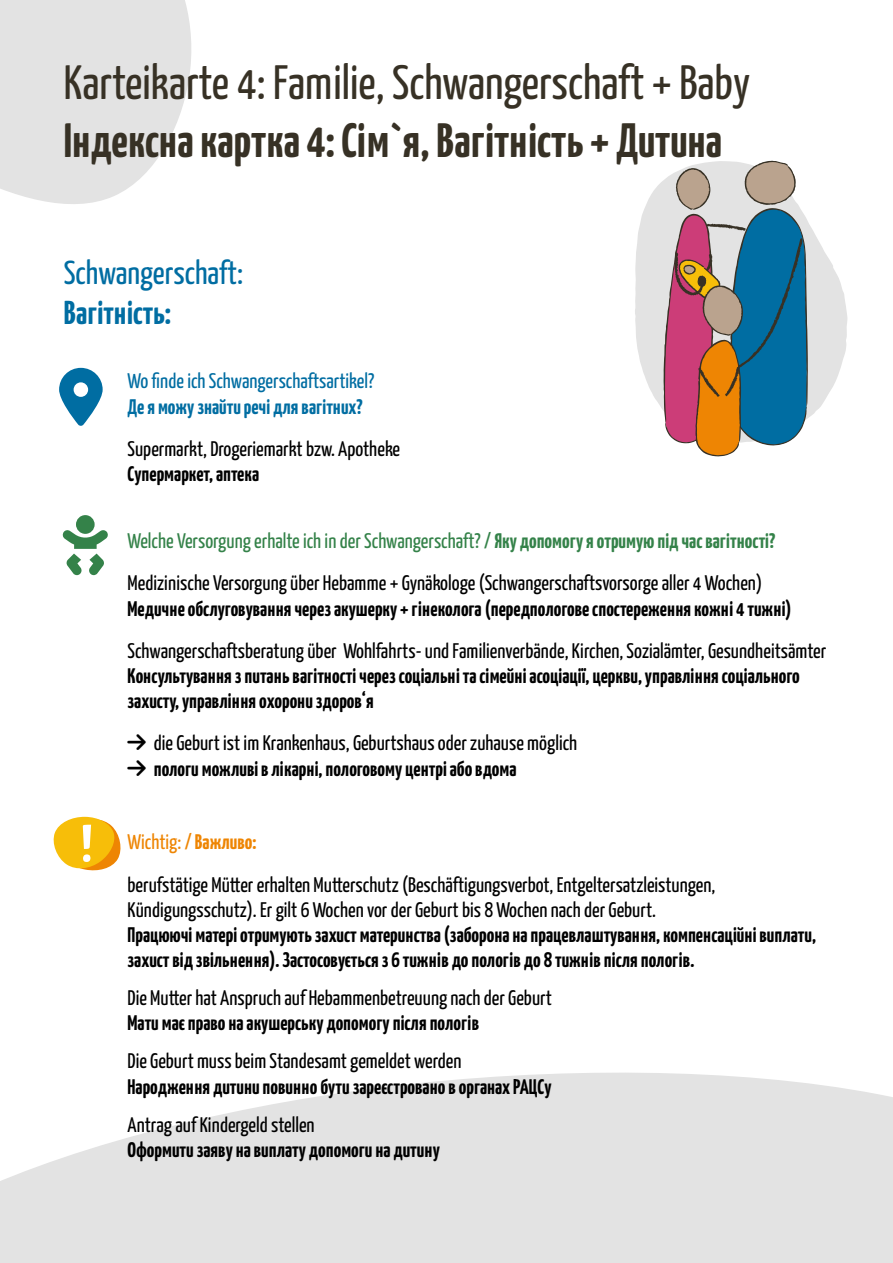
<style>
.page{position:relative;width:893px;height:1263px;background:#fff}
.page>*{position:absolute;margin:0;border:0;box-sizing:border-box;transform-origin:0 0}
.t1{font:58.05px "Font Awesome 6 Free Solid";color:#006da2}
.t2{font:700 52.2px "Yanone Kaffeesatz";color:#fff}
.t3{font:48px "Yanone Kaffeesatz";color:#373125}
.t4{font:700 48px "Yanone Kaffeesatz";color:#373125}
.t5{font:33px "Yanone Kaffeesatz";color:#006da2}
.t6{font:700 33px "Yanone Kaffeesatz";color:#006da2}
.t7{font:21px/42.2px "Yanone Kaffeesatz";color:#000}
.t8{font:700 21px/25.2px "Yanone Kaffeesatz";color:#000}
.t9{font:21px "Yanone Kaffeesatz";color:#006da2}
.t10{font:700 21px "Yanone Kaffeesatz";color:#006da2}
.s1{color:#348249}
.s2{font-weight:700;color:#348249}
.s3{color:#ee8503}
.s4{font-weight:700;color:#ee8503}
</style>
<div class="page">
<svg style="left:0;top:0;width:191px;height:204px;background:#e6e6e6"></svg>
<svg style="left:0;top:1072px;width:893px;height:191px;background:#e6e6e6"></svg>
<svg style="left:635px;top:182px;width:212px;height:236px;fill:#e3e3e3"></svg>
<svg style="left:662px;top:160px;width:146px;height:297px;background:#898a93"></svg>
<svg style="left:53px;top:817px;width:68px;height:54px"></svg>
<h3 class="t3" style="left:64px;top:48px;width:688px">Karteikarte 4: Familie, Schwangerschaft + Baby</h3>
<h3 class="t4" style="left:64px;top:106px;width:660px">Індексна картка 4: Сім`я, Вагітність + Дитина</h3>
<h3 class="t5" style="left:64px;top:249px;width:181px">Schwangerschaft:</h3>
<h3 class="t6" style="left:64px;top:289px;width:109px">Вагітність:</h3>
<h1 class="t1" style="left:59px;top:368px;width:45px">●□▼□■□▼</h1>
<h2 class="t2" style="left:81px;top:806px;width:12px">!</h2>
<p class="t9" style="left:128px;top:366px;width:248px">Wo finde ich Schwangerschaftsartikel?</p>
<p class="t10" style="left:128px;top:391px;width:237px">Де я можу знайти речі для вагітних?</p>
<p class="t7" style="left:128px;top:426px;width:274px">Supermarkt, Drogeriemarkt bzw. Apotheke</p>
<p class="t8" style="left:128px;top:460px;width:133px">Супермаркет, aптека</p>
<p class="t7" style="left:128px;top:518px;width:649px"><span class="s1">Welche Versorgung erhalte ich in der Schwangerschaft? /</span> <span class="s2">Яку допомогу я отримую під час вагітності?<br></span>Medizinische Versorgung über Hebamme + Gynäkologe (Schwangerschaftsvorsorge aller 4 Wochen)</p>
<p class="t8" style="left:128px;top:594px;width:666px">Медичне обслуговування через акушерку + гінеколога (передпологове спостереження кожні 4 тижні)</p>
<p class="t7" style="left:128px;top:628px;width:700px">Schwangerschaftsberatung über Wohlfahrts- und Familienverbände, Kirchen, Sozialämter, Gesundheitsämter</p>
<p class="t8" style="left:128px;top:662px;width:674px">Kонсультування з питань вагітності через соціальні та сімейні асоціації, церкви, управління соціального захисту, управління охорони здоров‘я</p>
<p class="t7" style="left:128px;top:721px;width:451px">□▼ die Geburt ist im Krankenhaus, Geburtshaus oder zuhause möglich</p>
<p class="t8" style="left:128px;top:754px;width:390px">□▼ пологи можливі в лікарні, пологовому центрі або вдома</p>
<p class="t7" style="left:128px;top:820px;width:589px"><span class="s3">Wichtig: /</span> <span class="s4">Важливо:<br></span>berufstätige Mütter erhalten Mutterschutz (Beschäftigungsverbot, Entgeltersatzleistungen,</p>
<p class="t7" style="left:128px;top:887px;width:530px">Kündigungsschutz). Er gilt 6 Wochen vor der Geburt bis 8 Wochen nach der Geburt.</p>
<p class="t8" style="left:128px;top:921px;width:690px">Працюючі матері отримують захист материнства (заборона на працевлаштування, компенсаційні виплати, захист від звільнення). Застосовується з 6 тижнів до пологів до 8 тижнів після пологів.</p>
<p class="t7" style="left:128px;top:975px;width:426px">Die Mutter hat Anspruch auf Hebammenbetreuung nach der Geburt</p>
<p class="t8" style="left:128px;top:1009px;width:353px">Мати має право на акушерську допомогу після пологів</p>
<p class="t7" style="left:128px;top:1038px;width:335px">Die Geburt muss beim Standesamt gemeldet werden</p>
<p class="t8" style="left:128px;top:1072px;width:425px">Народження дитини повинно бути зареєстровано в органах РАЦСу</p>
<p class="t7" style="left:128px;top:1102px;width:189px">Antrag auf Kindergeld stellen</p>
<p class="t8" style="left:128px;top:1135px;width:314px">Оформити заяву на виплату допомоги на дитину</p>
</div>
